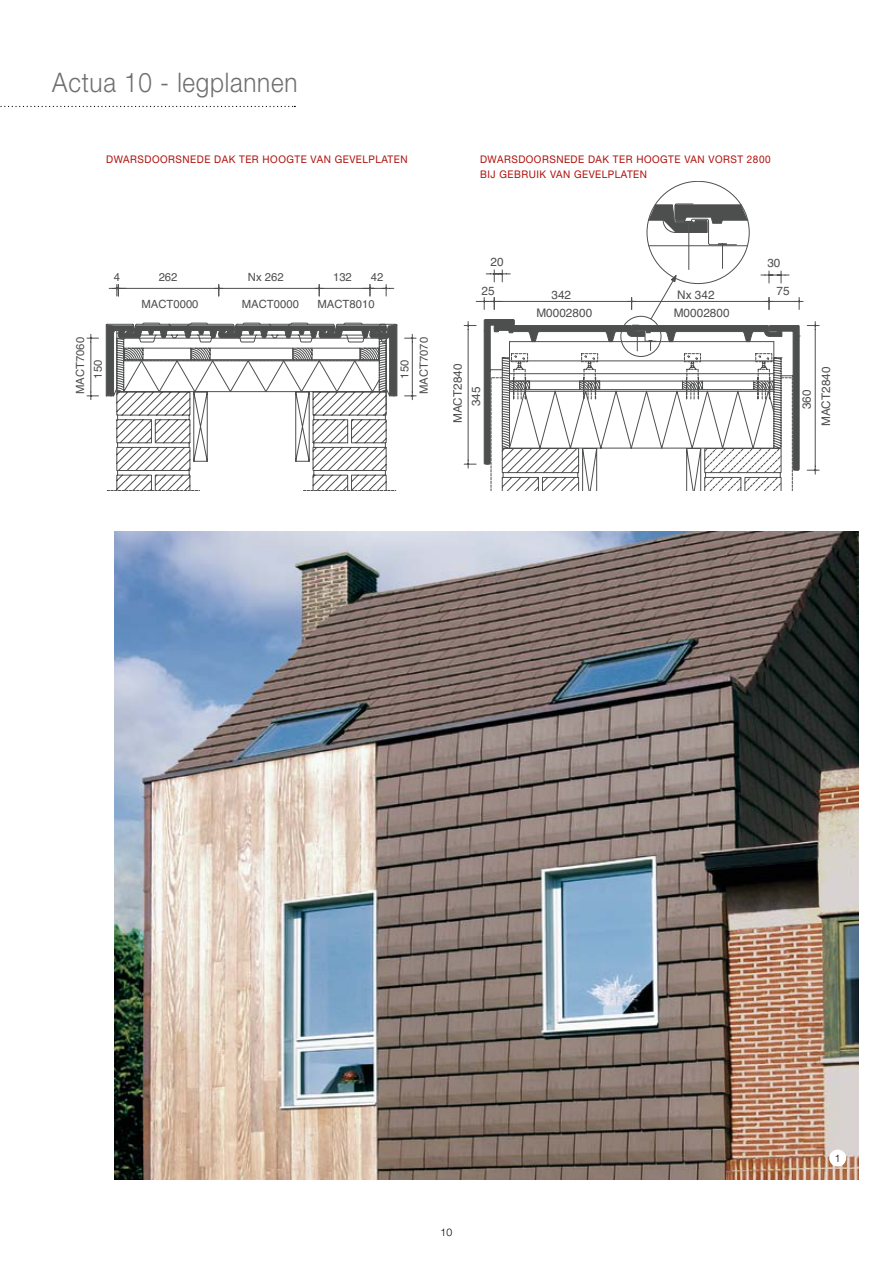
<style>
.page{position:relative;width:893px;height:1263px;background:#fff}
.page>*{position:absolute;margin:0;border:0;box-sizing:border-box;transform-origin:0 0}
.t1{font:300 27px "Helvetica Neue LT Std";letter-spacing:.03em;color:#706f6f;scale:.9 1}
.t2{font:11.85px "Helvetica";color:#010202}
.t3{font:11.25px "Helvetica";color:#010202}
.t4{font:10.5px/15px "Helvetica Neue LT Std";letter-spacing:.05em;color:#ae0f0a;scale:.95 1}
.t5{font:300 10.5px "Helvetica Neue LT Std";color:#000}
</style>
<div class="page">
<svg style="left:0;top:106px;width:295px;height:1px"></svg>
<img style="left:115px;top:531px;width:744px;height:648px">
<hr style="left:412px;top:342px;width:1px;height:50px;background:#010202">
<svg style="left:405px;top:334px;width:11px;height:8px"></svg>
<svg style="left:405px;top:392px;width:11px;height:8px"></svg>
<hr style="left:91px;top:342px;width:1px;height:50px;background:#010202">
<svg style="left:87px;top:392px;width:12px;height:8px"></svg>
<svg style="left:87px;top:334px;width:12px;height:8px"></svg>
<svg style="left:106px;top:284px;width:291px;height:207px"></svg>
<svg style="left:464px;top:181px;width:355px;height:309px"></svg>
<div style="left:829px;top:1149px;width:17px;height:17px;background:#fff;border-radius:50%"></div>
<h1 class="t1" style="left:52px;top:65px;width:274px">Actua 10 - legplannen</h1>
<p class="t4" style="left:106px;top:152px;width:319px">DWARSDOORSNEDE DAK TER HOOGTE VAN GEVELPLATEN</p>
<p class="t4" style="left:480px;top:152px;width:307px">DWARSDOORSNEDE DAK TER HOOGTE VAN VORST 2800<br>BIJ GEBRUIK VAN GEVELPLATEN</p>
<p class="t3" style="left:114px;top:268px;width:8px">4</p>
<p class="t3" style="left:159px;top:268px;width:20px">262</p>
<p class="t3" style="left:248px;top:268px;width:37px">Nx 262</p>
<p class="t3" style="left:333px;top:268px;width:20px">132</p>
<p class="t3" style="left:371px;top:268px;width:14px">42</p>
<p class="t3" style="left:141px;top:295px;width:59px">MACT0000</p>
<p class="t3" style="left:242px;top:295px;width:59px">MACT0000</p>
<p class="t3" style="left:317px;top:295px;width:59px">MACT8010</p>
<p class="t3" style="left:72px;top:394px;width:59px;rotate:-90deg">MACT7060</p>
<p class="t3" style="left:415px;top:394px;width:59px;rotate:-90deg">MACT7070</p>
<p class="t3" style="left:89px;top:379px;width:20px;rotate:-90deg">150</p>
<p class="t3" style="left:396px;top:379px;width:20px;rotate:-90deg">150</p>
<p class="t2" style="left:491px;top:253px;width:15px">20</p>
<p class="t2" style="left:767px;top:254px;width:15px">30</p>
<p class="t2" style="left:482px;top:282px;width:15px">25</p>
<p class="t2" style="left:551px;top:286px;width:21px">342</p>
<p class="t2" style="left:677px;top:286px;width:39px">Nx 342</p>
<p class="t2" style="left:776px;top:282px;width:15px">75</p>
<p class="t2" style="left:536px;top:304px;width:57px">M0002800</p>
<p class="t2" style="left:674px;top:304px;width:57px">M0002800</p>
<p class="t2" style="left:448px;top:423px;width:61px;rotate:-90deg">MACT2840</p>
<p class="t2" style="left:817px;top:426px;width:61px;rotate:-90deg">MACT2840</p>
<p class="t2" style="left:467px;top:406px;width:21px;rotate:-90deg">345</p>
<p class="t2" style="left:797px;top:409px;width:21px;rotate:-90deg">360</p>
<p class="t5" style="left:441px;top:1226px;width:13px">10</p>
<p class="t5" style="left:835px;top:1151px;width:7px">1</p>
</div>
